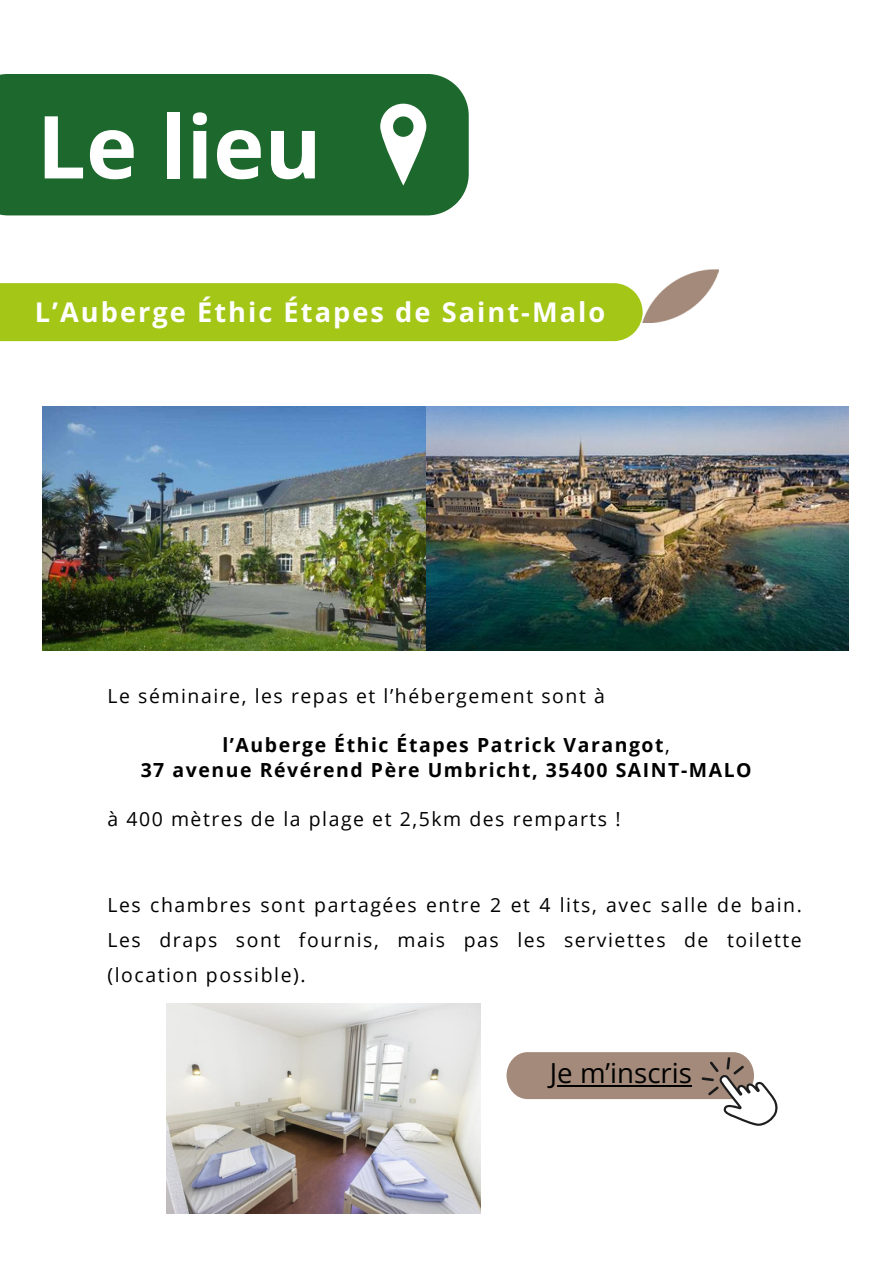
<style>
.page{position:relative;width:893px;height:1264px;background:#fff}
.page>*{position:absolute;margin:0;border:0;box-sizing:border-box;transform-origin:0 0}
.t1{font:700 86.85px "Open Sans";color:#fff}
.t2{font:27.6px "Open Sans";color:#000}
.t3{font:700 27.15px "Open Sans";letter-spacing:.075em;color:#fff}
.t4{font:19.35px/34.8px "Open Sans";letter-spacing:.08em;color:#000;text-align:justify}
.t5{font:700 19.35px "Open Sans";letter-spacing:.08em;color:#000}
.s1{font-weight:400}
</style>
<div class="page">
<div style="left:0;top:74px;width:468px;height:141px;background:#1c682d"></div>
<img style="left:642px;top:269px;width:76px;height:53px">
<div style="left:0;top:283px;width:642px;height:58px;background:#a3c617"></div>
<img style="left:42px;top:407px;width:806px;height:243px">
<svg style="left:380px;top:104px;width:46px;height:82px"></svg>
<img style="left:166px;top:1003px;width:314px;height:210px">
<svg style="left:506px;top:1052px;width:272px;height:74px"></svg>
<hr style="left:550px;top:1085px;width:142px;height:2px;background:#000">
<p class="t1" style="left:37px;top:86px;width:286px">Le lieu</p>
<p class="t3" style="left:35px;top:293px;width:572px">L’Auberge Éthic Étapes de Saint-Malo</p>
<p class="t4" style="left:107px;top:678px;width:499px">Le séminaire, les repas et l’hébergement sont à</p>
<p class="t5" style="left:222px;top:731px;width:449px">l’Auberge Éthic Étapes Patrick Varangot<span class="s1">,</span></p>
<p class="t5" style="left:141px;top:756px;width:612px">37 avenue Révérend Père Umbricht, 35400 SAINT-MALO</p>
<p class="t4" style="left:107px;top:801px;width:514px">à 400 mètres de la plage et 2,5km des remparts !</p>
<p class="t4" style="left:107px;top:886px;width:695px">Les chambres sont partagées entre 2 et 4 lits, avec salle de bain.<br>Les draps sont fournis, mais pas les serviettes de toilette (location possible).</p>
<p class="t2" style="left:550px;top:1053px;width:144px">Je m’inscris</p>
</div>
